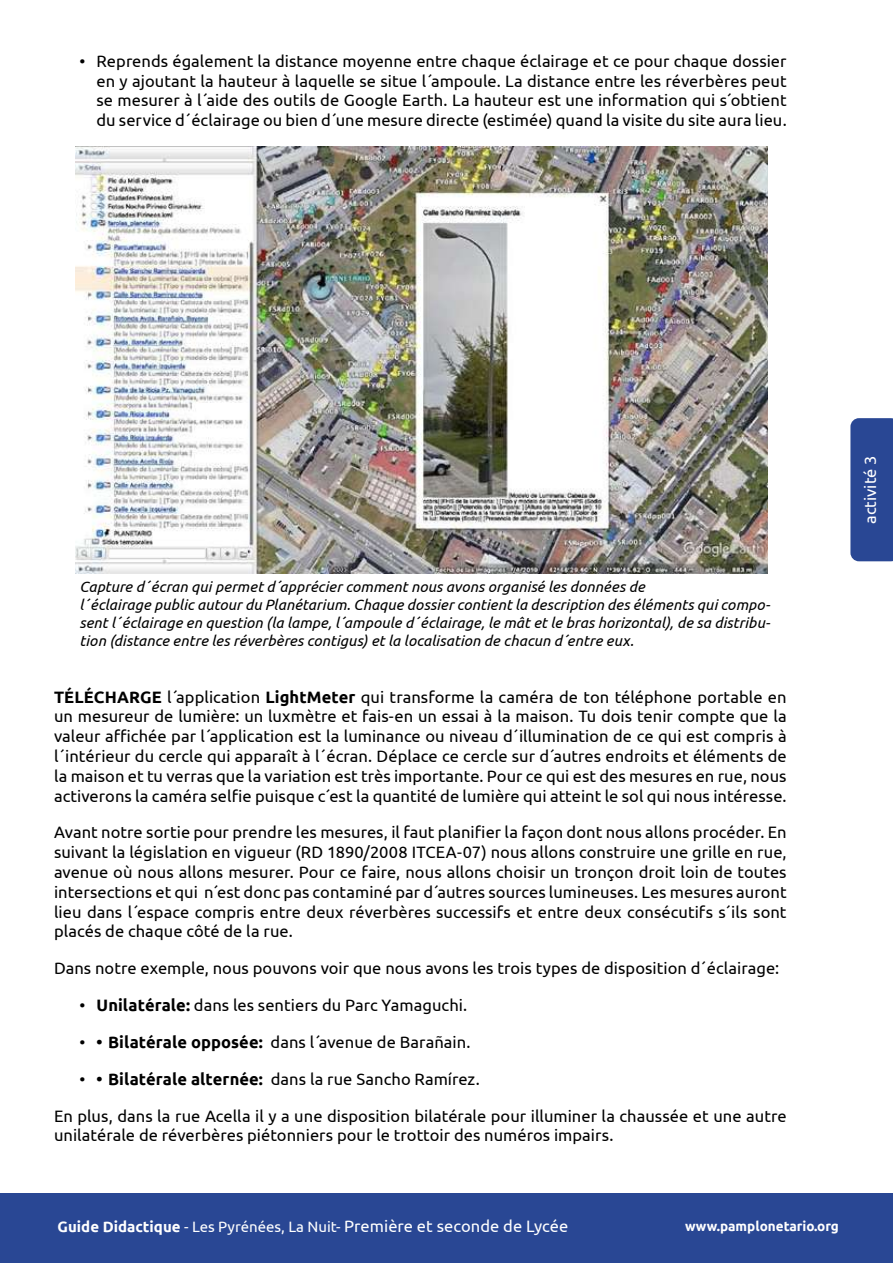
<style>
.page{position:relative;width:893px;height:1263px;background:#fff}
.page>*{position:absolute;margin:0;border:0;box-sizing:border-box;transform-origin:0 0}
.t1{font:16.5px/19.8px "Ubuntu";color:#000;text-align:justify}
.t2{font:16.5px "Ubuntu";color:#fff}
.t3{font:italic 15px/18px "Ubuntu";letter-spacing:.005em;color:#000}
.t4{font:700 13.5px "Ubuntu";color:#fff}
.s1{font-weight:700}
.s2{font-weight:700;font-size:15px}
.s3{font-size:15px}
</style>
<div class="page">
<div style="left:850px;top:418px;width:43px;height:143px;background:#294794"></div>
<div style="left:0;top:1194px;width:893px;height:69px;background:#294794"></div>
<img style="left:75px;top:147px;width:693px;height:427px">
<p class="t1" style="left:97px;top:51px;width:692px;text-indent:-17px">• Reprends également la distance moyenne entre chaque éclairage et ce pour chaque dossier en y ajoutant la hauteur à laquelle se situe l´ampoule. La distance entre les réverbères peut se mesurer à l´aide des outils de Google Earth. La hauteur est une information qui s´obtient du service d´éclairage ou bien d´une mesure directe (estimée) quand la visite du site aura lieu.</p>
<p class="t3" style="left:80px;top:577px;width:692px">Capture d´écran qui permet d´apprécier comment nous avons organisé les données de<br>l´éclairage public autour du Planétarium. Chaque dossier contient la description des éléments qui compo&shy;sent l´éclairage en question (la lampe, l´ampoule d´éclairage, le mât et le bras horizontal), de sa distribu&shy;tion (distance entre les réverbères contigus) et la localisation de chacun d´entre eux.</p>
<p class="t1" style="left:54px;top:686px;width:734px"><span class="s1">TÉLÉCHARGE</span> l´application <span class="s1">LightMeter</span> qui transforme la caméra de ton téléphone portable en un mesureur de lumière: un luxmètre et fais-en un essai à la maison. Tu dois tenir compte que la valeur affichée par l´application est la luminance ou niveau d´illumination de ce qui est compris à l´intérieur du cercle qui apparaît à l´écran. Déplace ce cercle sur d´autres endroits et éléments de la maison et tu verras que la variation est très importante. Pour ce qui est des mesures en rue, nous activerons la caméra selfie puisque c´est la quantité de lumière qui atteint le sol qui nous intéresse.</p>
<p class="t1" style="left:54px;top:822px;width:734px">Avant notre sortie pour prendre les mesures, il faut planifier la façon dont nous allons procéder. En suivant la législation en vigueur (RD 1890/2008 ITCEA-07) nous allons construire une grille en rue, avenue où nous allons mesurer. Pour ce faire, nous allons choisir un tronçon droit loin de toutes intersections et qui n´est donc pas contaminé par d´autres sources lumineuses. Les mesures auront lieu dans l´espace compris entre deux réverbères successifs et entre deux consécutifs s´ils sont placés de chaque côté de la rue.</p>
<p class="t1" style="left:54px;top:958px;width:727px">Dans notre exemple, nous pouvons voir que nous avons les trois types de disposition d´éclairage:</p>
<p class="t1" style="left:80px;top:995px;width:389px">• <span class="s1">Unilatérale:</span> dans les sentiers du Parc Yamaguchi.</p>
<p class="t1" style="left:80px;top:1031px;width:392px">• <span class="s1">• Bilatérale opposée:</span> dans l´avenue de Barañain.</p>
<p class="t1" style="left:80px;top:1068px;width:402px">• <span class="s1">• Bilatérale alternée:</span> dans la rue Sancho Ramírez.</p>
<p class="t1" style="left:54px;top:1105px;width:734px">En plus, dans la rue Acella il y a une disposition bilatérale pour illuminer la chaussée et une autre unilatérale de réverbères piétonniers pour le trottoir des numéros impairs.</p>
<p class="t2" style="left:860px;top:524px;width:70px;rotate:-90deg">activité 3</p>
<p class="t2" style="left:58px;top:1216px;width:512px"><span class="s2">Guide Didactique</span> <span class="s3">- Les Pyrénées, La Nuit-</span> Première et seconde de Lycée</p>
<p class="t4" style="left:685px;top:1218px;width:155px">www.pamplonetario.org</p>
</div>
